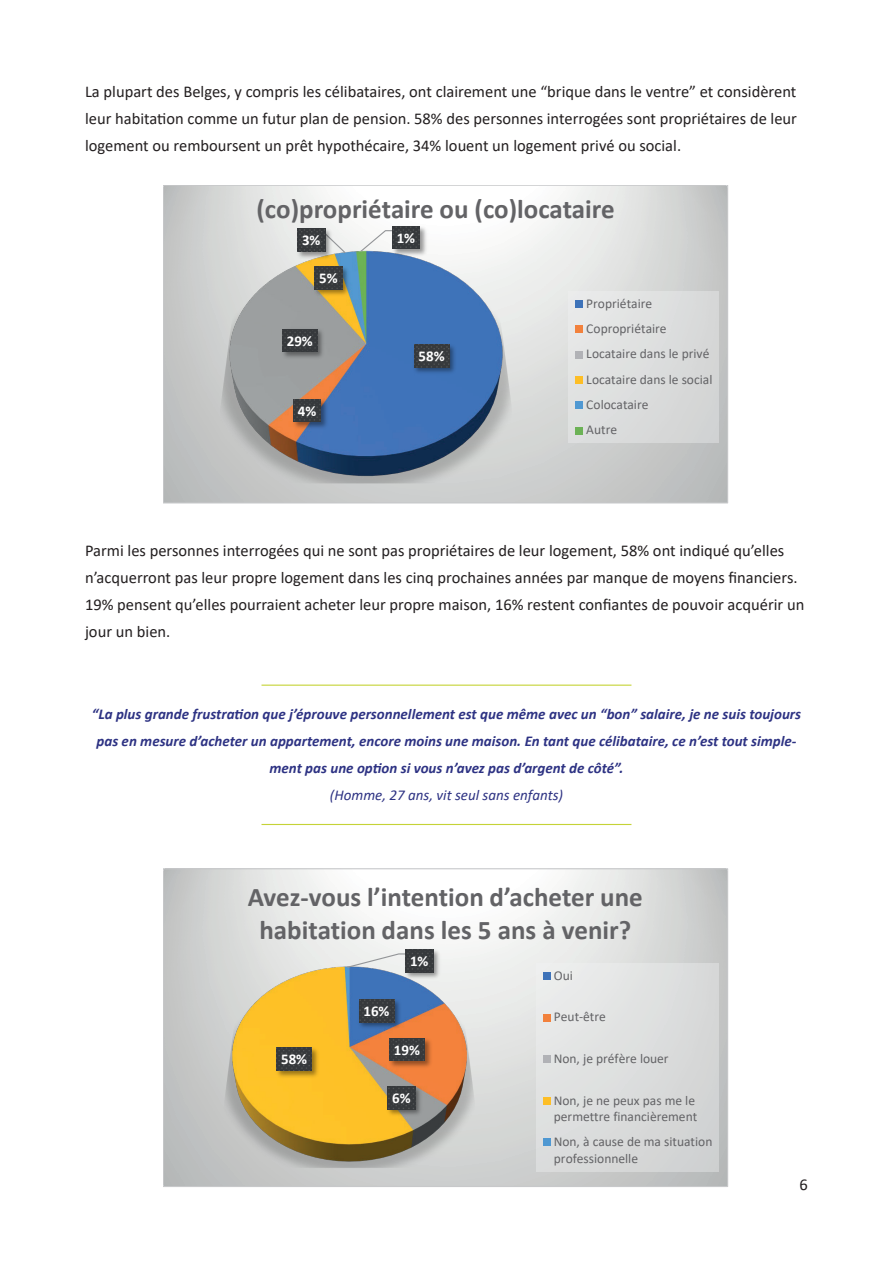
<style>
.page{position:relative;width:893px;height:1263px;background:#fff}
.page>*{position:absolute;margin:0;border:0;box-sizing:border-box;transform-origin:0 0}
.t1{font:700 27px/33px "Calibri";color:#636366;text-align:center}
.t2{font:16.5px/27px "Calibri";color:#231f20;text-align:justify}
.t3{font:italic 700 15px/27px "Calibri";color:#2d3283;text-align:center}
.t4{font:italic 15px "Calibri";color:#2d3283}
.t5{font:700 15px "Calibri";color:#fff}
.t6{font:13.5px/25.3px "Calibri";color:#636366}
</style>
<div class="page">
<svg style="left:165px;top:187px;width:561px;height:314px"></svg>
<img style="left:180px;top:248px;width:372px;height:238px">
<svg style="left:335px;top:232px;width:12px;height:22px"></svg>
<svg style="left:359px;top:230px;width:30px;height:23px"></svg>
<img style="left:411px;top:341px;width:48px;height:36px">
<svg style="left:414px;top:344px;width:35px;height:23px"></svg>
<img style="left:290px;top:396px;width:40px;height:35px">
<svg style="left:293px;top:399px;width:28px;height:23px"></svg>
<img style="left:279px;top:326px;width:48px;height:35px">
<svg style="left:282px;top:329px;width:35px;height:23px"></svg>
<img style="left:312px;top:263px;width:40px;height:36px">
<svg style="left:315px;top:266px;width:27px;height:23px"></svg>
<img style="left:294px;top:226px;width:41px;height:35px">
<svg style="left:298px;top:229px;width:27px;height:23px"></svg>
<img style="left:389px;top:223px;width:40px;height:35px">
<svg style="left:392px;top:226px;width:28px;height:23px"></svg>
<div style="left:569px;top:291px;width:150px;height:152px;background:#dbdddd"></div>
<div style="left:576px;top:300px;width:7px;height:8px;background:#3e73b9"></div>
<div style="left:576px;top:326px;width:7px;height:7px;background:#f2813c"></div>
<div style="left:576px;top:351px;width:7px;height:7px;background:#b1b2b6"></div>
<div style="left:576px;top:376px;width:7px;height:8px;background:#fdbe26"></div>
<div style="left:576px;top:402px;width:7px;height:7px;background:#4f98d2"></div>
<div style="left:576px;top:427px;width:7px;height:7px;background:#6cb256"></div>
<svg style="left:165px;top:871px;width:561px;height:314px"></svg>
<img style="left:180px;top:964px;width:340px;height:206px">
<svg style="left:346px;top:953px;width:56px;height:16px"></svg>
<img style="left:356px;top:996px;width:48px;height:36px">
<svg style="left:359px;top:999px;width:35px;height:23px"></svg>
<img style="left:386px;top:1035px;width:48px;height:35px">
<svg style="left:389px;top:1038px;width:36px;height:23px"></svg>
<img style="left:385px;top:1083px;width:40px;height:36px">
<svg style="left:388px;top:1086px;width:27px;height:23px"></svg>
<img style="left:273px;top:1045px;width:48px;height:35px">
<svg style="left:277px;top:1048px;width:35px;height:23px"></svg>
<img style="left:402px;top:946px;width:40px;height:36px">
<svg style="left:405px;top:949px;width:28px;height:23px"></svg>
<div style="left:536px;top:963px;width:183px;height:208px;background:#f2f3f4;opacity:.39"></div>
<div style="left:543px;top:972px;width:8px;height:8px;background:#3e73b9"></div>
<div style="left:543px;top:1014px;width:8px;height:7px;background:#f2813c"></div>
<div style="left:543px;top:1055px;width:8px;height:8px;background:#b1b2b6"></div>
<div style="left:543px;top:1097px;width:8px;height:7px;background:#fdbe26"></div>
<div style="left:543px;top:1139px;width:8px;height:7px;background:#4f98d2"></div>
<hr style="left:261px;top:824px;width:370px;height:1px;background:#c5d337">
<hr style="left:261px;top:685px;width:370px;height:1px;background:#c5d337">
<p class="t2" style="left:85px;top:78px;width:713px">La plupart des Belges, y compris les célibataires, ont clairement une “brique dans le ventre” et considèrent leur habitation comme un futur plan de pension. 58% des personnes interrogées sont propriétaires de leur logement ou remboursent un prêt hypothécaire, 34% louent un logement privé ou social.</p>
<h1 class="t1" style="left:257px;top:192px;width:360px">(co)propriétaire ou (co)locataire</h1>
<p class="t5" style="left:302px;top:230px;width:20px">3%</p>
<p class="t5" style="left:397px;top:227px;width:20px">1%</p>
<p class="t5" style="left:319px;top:267px;width:20px">5%</p>
<p class="t5" style="left:287px;top:330px;width:28px">29%</p>
<p class="t5" style="left:298px;top:400px;width:20px">4%</p>
<p class="t5" style="left:419px;top:345px;width:28px">58%</p>
<p class="t6" style="left:586px;top:290px;width:128px">Propriétaire<br>Copropriétaire<br>Locataire dans le privé<br>Locataire dans le social<br>Colocataire<br>Autre</p>
<p class="t2" style="left:85px;top:537px;width:721px;text-align:left">Parmi les personnes interrogées qui ne sont pas propriétaires de leur logement, 58% ont indiqué qu’elles n’acquerront pas leur propre logement dans les cinq prochaines années par manque de moyens financiers.<br>19% pensent qu’elles pourraient acheter leur propre maison, 16% restent confiantes de pouvoir acquérir un jour un bien.</p>
<p class="t3" style="left:92px;top:699px;width:711px">“La plus grande frustration que j’éprouve personnellement est que même avec un “bon” salaire, je ne suis toujours pas en mesure d’acheter un appartement, encore moins une maison. En tant que célibataire, ce n’est tout simple&shy;ment pas une option si vous n’avez pas d’argent de côté”.</p>
<p class="t4" style="left:330px;top:784px;width:235px">(Homme, 27 ans, vit seul sans enfants)</p>
<h1 class="t1" style="left:248px;top:880px;width:396px">Avez-vous l’intention d’acheter une habitation dans les 5 ans à venir?</h1>
<p class="t6" style="left:554px;top:962px;width:21px">Oui</p>
<p class="t6" style="left:554px;top:1004px;width:54px">Peut-être</p>
<p class="t6" style="left:554px;top:1045px;width:116px">Non, je préfère louer</p>
<p class="t6" style="left:554px;top:1091px;width:145px;line-height:16.5px">Non, je ne peux pas me le permettre financièrement</p>
<p class="t6" style="left:554px;top:1133px;width:160px;line-height:16.5px">Non, à cause de ma situation professionnelle</p>
<p class="t5" style="left:410px;top:950px;width:20px">1%</p>
<p class="t5" style="left:363px;top:1000px;width:28px">16%</p>
<p class="t5" style="left:394px;top:1039px;width:28px">19%</p>
<p class="t5" style="left:392px;top:1087px;width:20px">6%</p>
<p class="t5" style="left:281px;top:1049px;width:28px">58%</p>
<p class="t2" style="left:800px;top:1171px;width:10px">6</p>
</div>
